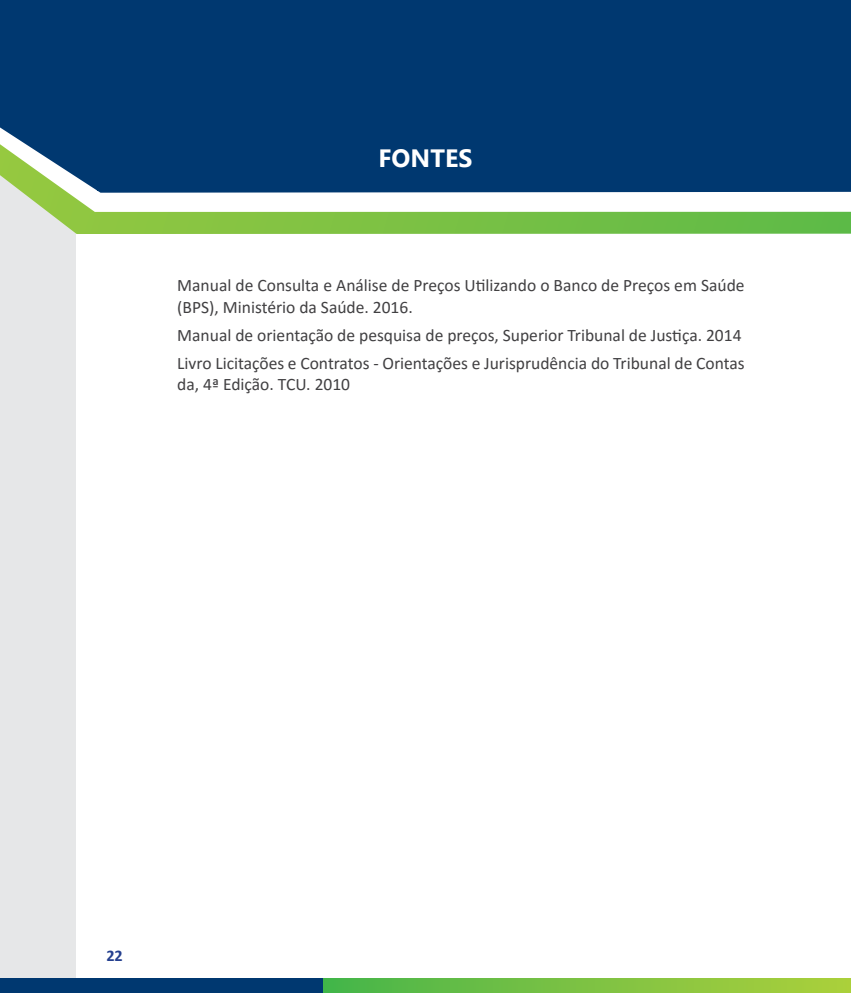
<style>
.page{position:relative;width:851px;height:993px;background:#fff}
.page>*{position:absolute;margin:0;border:0;box-sizing:border-box;transform-origin:0 0}
.t1{font:700 25px "Segoe UI";color:#fff}
.t2{font:17.5px/21.2px "Calibri";color:#414042}
.t3{font:700 16.25px "Calibri";color:#25408f}
</style>
<div class="page">
<div style="left:0;top:7px;width:76px;height:985px;background:#e6e7e8"></div>
<svg style="left:322px;top:978px;width:528px;height:14px;background:#7ac142"></svg>
<div style="left:0;top:978px;width:322px;height:14px;background:#003870"></div>
<svg style="left:48px;top:212px;width:802px;height:22px;background:#7ac148"></svg>
<svg style="left:23px;top:193px;width:827px;height:19px"></svg>
<svg style="left:0;top:0;width:850px;height:193px;background:#28597d"></svg>
<div style="left:98px;top:0;width:752px;height:191px;background:#003870"></div>
<h1 class="t1" style="left:378px;top:140px;width:95px">FONTES</h1>
<p class="t2" style="left:177px;top:274px;width:568px">Manual de Consulta e Análise de Preços Utilizando o Banco de Preços em Saúde (BPS), Ministério da Saúde. 2016.</p>
<p class="t2" style="left:177px;top:320px;width:568px;line-height:28.4px">Manual de orientação de pesquisa de preços, Superior Tribunal de Justiça. 2014<br>Livro Licitações e Contratos - Orientações e Jurisprudência do Tribunal de Contas</p>
<p class="t2" style="left:177px;top:373px;width:174px">da, 4ª Edição. TCU. 2010</p>
<p class="t3" style="left:106px;top:943px;width:18px">22</p>
</div>
